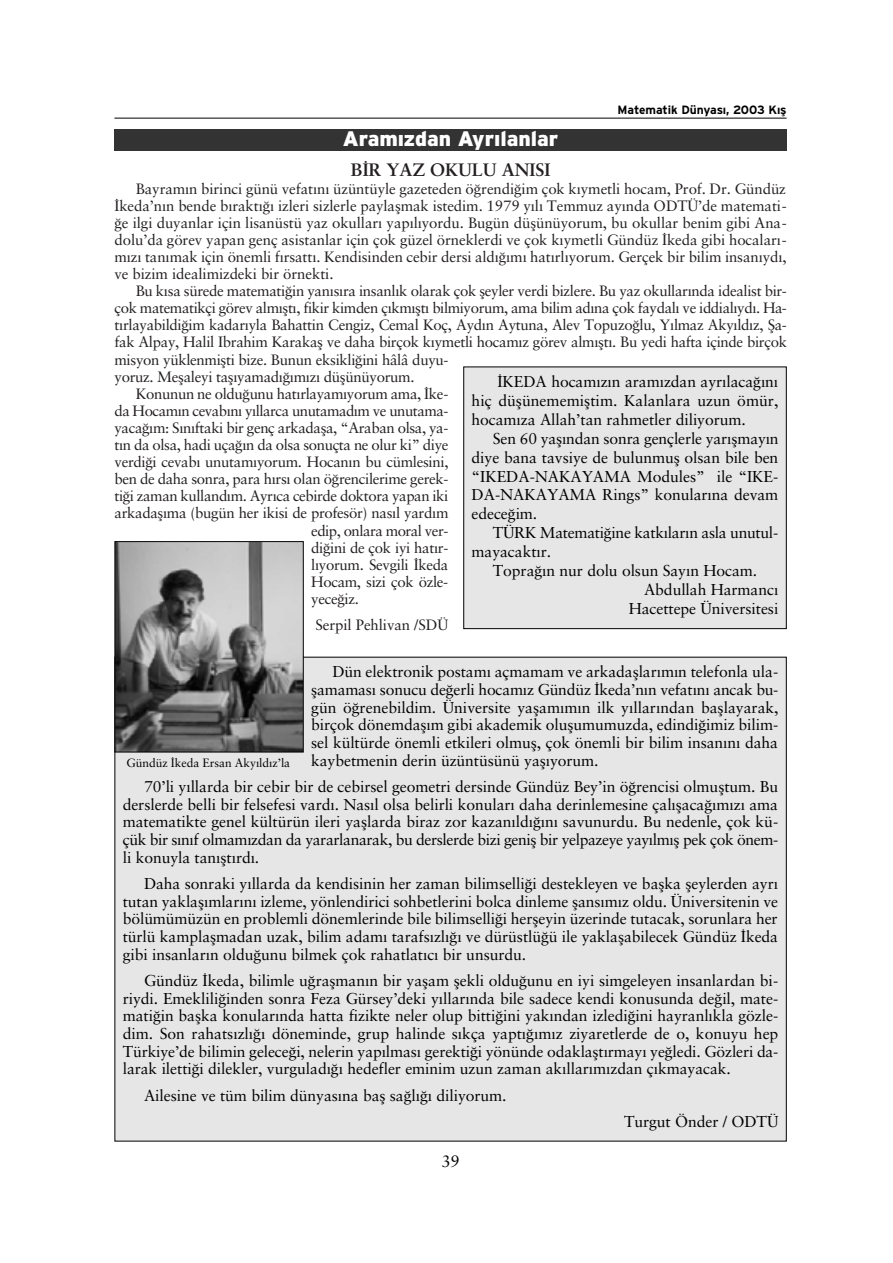
<style>
.page{position:relative;width:893px;height:1263px;background:#fff}
.page>*{position:absolute;margin:0;border:0;box-sizing:border-box;transform-origin:0 0}
.t1{font:21px "Interstate Black TR";color:#fff}
.t2{font:700 18px "Sabon";letter-spacing:-.005em;color:#231f20}
.t3{font:16.5px "Sabon Roman";color:#000}
.t4{font:15.75px/17.7px "Sabon Roman";letter-spacing:-.005em;color:#000;text-align:justify}
.t5{font:15px/17.1px "Sabon Roman";letter-spacing:-.02em;color:#231f20;text-align:justify}
.t6{font:12px "Sabon Roman";letter-spacing:-.005em;color:#000}
.t7{font:12px "Interstate Bold TR";letter-spacing:-.005em;color:#000}
</style>
<div class="page">
<hr style="left:114px;top:118px;width:672px;height:1px;background:#000">
<div style="left:114px;top:130px;width:672px;height:21px;background:#333"></div>
<div style="left:115px;top:658px;width:671px;height:483px;background:#e6e6e6"></div>
<div style="left:464px;top:367px;width:322px;height:261px;background:#e6e6e6"></div>
<div style="left:463px;top:367px;width:323px;height:262px;border:1px solid #000"></div>
<img style="left:116px;top:543px;width:186px;height:207px">
<div style="left:114px;top:541px;width:190px;height:211px;border:1px solid #000"></div>
<h1 class="t1" style="left:343px;top:132px;width:217px">Aram›zdan Ayr›lanlar</h1>
<p class="t7" style="left:617px;top:105px;width:170px">Matematik Dünyas›, 2003 K›fl</p>
<p class="t2" style="left:351px;top:164px;width:201px">B‹R YAZ OKULU ANISI</p>
<p class="t5" style="left:114px;top:181px;width:673px;text-indent:21px">Bayram›n birinci günü vefat›n› üzüntüyle gazeteden ö¤rendi¤im çok k›ymetli hocam, Prof. Dr. Gündüz ‹keda’n›n bende b›rakt›¤› izleri sizlerle paylaflmak istedim. 1979 y›l› Temmuz ay›nda ODTÜ’de matemati-¤e ilgi duyanlar için lisanüstü yaz okullar› yap›l›yordu. Bugün düflünüyorum, bu okullar benim gibi Ana&shy;dolu’da görev yapan genç asistanlar için çok güzel örneklerdi ve çok k›ymetli Gündüz ‹keda gibi hocalar›- m›z› tan›mak için önemli f›rsatt›. Kendisinden cebir dersi ald›¤›m› hat›rl›yorum. Gerçek bir bilim insan›yd›, ve bizim idealimizdeki bir örnekti.</p>
<p class="t5" style="left:136px;top:284px;width:652px">Bu k›sa sürede matemati¤in yan›s›ra insanl›k olarak çok fleyler verdi bizlere. Bu yaz okullar›nda idealist bir-</p>
<p class="t5" style="left:114px;top:301px;width:673px">çok matematikçi görev alm›flt›, fikir kimden ç›km›flt› bilmiyorum, ama bilim ad›na çok faydal› ve iddial›yd›. Ha-</p>
<p class="t5" style="left:114px;top:318px;width:673px">t›rlayabildi¤im kadar›yla Bahattin Cengiz, Cemal Koç, Ayd›n Aytuna, Alev Topuzo¤lu, Y›lmaz Aky›ld›z, fia-</p>
<p class="t5" style="left:114px;top:335px;width:674px">fak Alpay, Halil Ibrahim Karakafl ve daha birçok k›ymetli hocam›z görev alm›flt›. Bu yedi hafta içinde birçok</p>
<p class="t5" style="left:114px;top:352px;width:335px">misyon yüklenmiflti bize. Bunun eksikli¤ini hâlâ duyu-</p>
<p class="t5" style="left:114px;top:369px;width:301px">yoruz. Meflaleyi tafl›yamad›¤›m›z› düflünüyorum.</p>
<p class="t5" style="left:136px;top:387px;width:314px">Konunun ne oldu¤unu hat›rlayam›yorum ama, ‹ke-</p>
<p class="t5" style="left:114px;top:404px;width:335px">da Hocam›n cevab›n› y›llarca unutamad›m ve unutama-</p>
<p class="t5" style="left:114px;top:421px;width:335px">yaca¤›m: S›n›ftaki bir genç arkadafla, “Araban olsa, ya-</p>
<p class="t5" style="left:114px;top:438px;width:335px">t›n da olsa, hadi uça¤›n da olsa sonuçta ne olur ki” diye</p>
<p class="t5" style="left:114px;top:455px;width:335px">verdi¤i cevab› unutam›yorum. Hocan›n bu cümlesini,</p>
<p class="t5" style="left:114px;top:472px;width:335px">ben de daha sonra, para h›rs› olan ö¤rencilerime gerek-</p>
<p class="t5" style="left:114px;top:489px;width:335px">ti¤i zaman kulland›m. Ayr›ca cebirde doktora yapan iki</p>
<p class="t5" style="left:114px;top:506px;width:335px">arkadafl›ma (bugün her ikisi de profesör) nas›l yard›m</p>
<p class="t5" style="left:311px;top:523px;width:139px">edip, onlara moral ver-</p>
<p class="t5" style="left:311px;top:540px;width:139px">di¤ini de çok iyi hat›r-</p>
<p class="t5" style="left:311px;top:558px;width:139px">l›yorum. Sevgili ‹keda</p>
<p class="t5" style="left:311px;top:575px;width:139px">Hocam, sizi çok özle-</p>
<p class="t5" style="left:311px;top:592px;width:49px">yece¤iz.</p>
<p class="t5" style="left:315px;top:617px;width:134px">Serpil Pehlivan /SDÜ</p>
<p class="t4" style="left:471px;top:374px;width:308px;line-height:18.9px;text-indent:26px">‹KEDA hocam›z›n aram›zdan ayr›laca¤›n› hiç düflünememifltim. Kalanlara uzun ömür, hocam›za Allah’tan rahmetler diliyorum.</p>
<p class="t4" style="left:471px;top:430px;width:308px;line-height:18.9px;text-indent:21px">Sen 60 yafl›ndan sonra gençlerle yar›flmay›n diye bana tavsiye de bulunmufl olsan bile ben “IKEDA-NAKAYAMA Modules” ile “IKE-DA-NAKAYAMA Rings” konular›na devam edece¤im.</p>
<p class="t4" style="left:471px;top:525px;width:308px;line-height:18.9px;text-indent:21px">TÜRK Matemati¤ine katk›lar›n asla unutul&shy;mayacakt›r.</p>
<p class="t4" style="left:493px;top:563px;width:266px">Topra¤›n nur dolu olsun Say›n Hocam.</p>
<p class="t4" style="left:644px;top:582px;width:136px">Abdullah Harmanc›</p>
<p class="t4" style="left:628px;top:601px;width:151px">Hacettepe Üniversitesi</p>
<p class="t4" style="left:311px;top:665px;width:469px;text-indent:21px">Dün elektronik postam› açmamam ve arkadafllar›m›n telefonla ula&shy;flamamas› sonucu de¤erli hocam›z Gündüz ‹keda’n›n vefat›n› ancak bu&shy;gün ö¤renebildim. Üniversite yaflam›m›n ilk y›llar›ndan bafllayarak, birçok dönemdafl›m gibi akademik oluflumumuzda, edindi¤imiz bilim&shy;sel kültürde önemli etkileri olmufl, çok önemli bir bilim insan›n› daha kaybetmenin derin üzüntüsünü yafl›yorum.</p>
<p class="t4" style="left:123px;top:779px;width:657px;text-indent:21px">70’li y›llarda bir cebir bir de cebirsel geometri dersinde Gündüz Bey’in ö¤rencisi olmufltum. Bu derslerde belli bir felsefesi vard›. Nas›l olsa belirli konular› daha derinlemesine çal›flaca¤›m›z› ama matematikte genel kültürün ileri yafllarda biraz zor kazan›ld›¤›n› savunurdu. Bu nedenle, çok kü&shy;çük bir s›n›f olmam›zdan da yararlanarak, bu derslerde bizi genifl bir yelpazeye yay›lm›fl pek çok önem&shy;li konuyla tan›flt›rd›.</p>
<p class="t4" style="left:123px;top:876px;width:657px;text-indent:21px">Daha sonraki y›llarda da kendisinin her zaman bilimselli¤i destekleyen ve baflka fleylerden ayr› tutan yaklafl›mlar›n› izleme, yönlendirici sohbetlerini bolca dinleme flans›m›z oldu. Üniversitenin ve bölümümüzün en problemli dönemlerinde bile bilimselli¤i herfleyin üzerinde tutacak, sorunlara her türlü kamplaflmadan uzak, bilim adam› tarafs›zl›¤› ve dürüstlü¤ü ile yaklaflabilecek Gündüz ‹keda gibi insanlar›n oldu¤unu bilmek çok rahatlat›c› bir unsurdu.</p>
<p class="t4" style="left:123px;top:973px;width:657px;text-indent:21px">Gündüz ‹keda, bilimle u¤raflman›n bir yaflam flekli oldu¤unu en iyi simgeleyen insanlardan bi&shy;riydi. Emeklili¤inden sonra Feza Gürsey’deki y›llar›nda bile sadece kendi konusunda de¤il, mate&shy;mati¤in baflka konular›nda hatta fizikte neler olup bitti¤ini yak›ndan izledi¤ini hayranl›kla gözle&shy;dim. Son rahats›zl›¤› döneminde, grup halinde s›kça yapt›¤›m›z ziyaretlerde de o, konuyu hep Türkiye’de bilimin gelece¤i, nelerin yap›lmas› gerekti¤i yönünde odaklaflt›rmay› ye¤ledi. Gözleri da&shy;larak iletti¤i dilekler, vurgulad›¤› hedefler eminim uzun zaman ak›llar›m›zdan ç›kmayacak.</p>
<p class="t4" style="left:144px;top:1088px;width:364px">Ailesine ve tüm bilim dünyas›na bafl sa¤l›¤› diliyorum.</p>
<p class="t4" style="left:624px;top:1114px;width:156px">Turgut Önder / ODTÜ</p>
<p class="t6" style="left:127px;top:759px;width:165px">Gündüz ‹keda Ersan Aky›ld›z’la</p>
<p class="t3" style="left:441px;top:1155px;width:20px">39</p>
</div>
